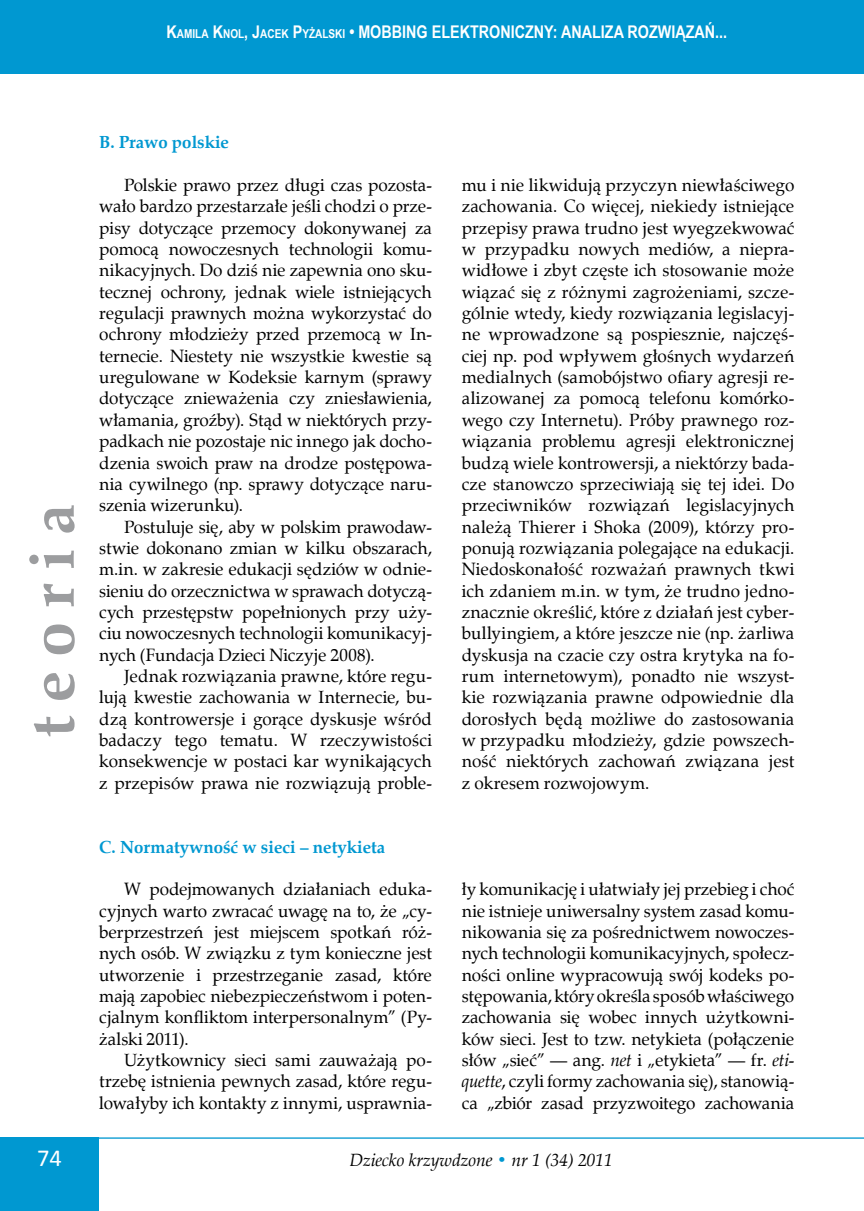
<style>
.page{position:relative;width:864px;height:1211px;background:#fff}
.page>*{position:absolute;margin:0;border:0;box-sizing:border-box;transform-origin:0 0}
.t1{font:700 63px "Zapf Calligr EU";color:#9c9d9f}
.t2{font:24.5px "Calibri";color:#fff}
.tekst_2{font:17.5px/21.3px "Zapf Calligr EU";color:#000;text-align:justify}
.pagina_2{font:700 17.5px "Arial Narrow";color:#fff}
.tytul_4{font:700 17.5px "Zapf Calligr EU";color:#0098d1}
.t3{font:italic 17.5px "Zapf Calligr EU";color:#000}
.s1{font-style:inherit}
.s2{font-size:12.25px}
.s3{font-style:italic}
.s4{color:#0098d1}
</style>
<div class="page">
<hr style="left:74px;top:1137px;width:789px;height:1px;background:#0098d1">
<div style="left:0;top:1137px;width:98px;height:73px;background:#0098d1"></div>
<div style="left:0;top:0;width:863px;height:74px;background:#0098d1"></div>
<hr style="left:863px;top:0;width:1px;height:74px;background:#0098d1">
<p class="pagina_2" style="left:166px;top:19px;width:562px"><span class="s1">K</span><span class="s2">AMILA</span> <span class="s1">K</span><span class="s2">NOL</span><span class="s1">, J</span><span class="s2">ACEK</span> <span class="s1">P</span><span class="s2">YŻALSKI</span> • MOBBING ELEKTRONICZNY: ANALIZA ROZWIĄZAŃ...</p>
<h1 class="t1" style="left:13px;top:737px;width:235px;rotate:-90deg">t e or ia</h1>
<p class="tytul_4" style="left:99px;top:131px;width:131px">B. Prawo polskie</p>
<p class="tekst_2" style="left:99px;top:175px;width:334px;text-indent:25px">Polskie prawo przez długi czas pozosta&shy;wało bardzo przestarzałe jeśli chodzi o prze&shy;pisy dotyczące przemocy dokonywanej za pomocą nowoczesnych technologii komu&shy;nikacyjnych. Do dziś nie zapewnia ono sku&shy;tecznej ochrony, jednak wiele istniejących regulacji prawnych można wykorzystać do ochrony młodzieży przed przemocą w In&shy;ternecie. Niestety nie wszystkie kwestie są uregulowane w Kodeksie karnym (sprawy dotyczące znieważenia czy zniesławienia, włamania, groźby). Stąd w niektórych przy&shy;padkach nie pozostaje nic innego jak docho&shy;dzenia swoich praw na drodze postępowa&shy;nia cywilnego (np. sprawy dotyczące naru&shy;szenia wizerunku).</p>
<p class="tekst_2" style="left:99px;top:516px;width:334px;text-indent:25px">Postuluje się, aby w polskim prawodaw&shy;stwie dokonano zmian w kilku obszarach, m.in. w zakresie edukacji sędziów w odnie&shy;sieniu do orzecznictwa w sprawach dotyczą&shy;cych przestępstw popełnionych przy uży&shy;ciu nowoczesnych technologii komunikacyj&shy;nych (Fundacja Dzieci Niczyje 2008).</p>
<p class="tekst_2" style="left:99px;top:665px;width:334px;text-indent:25px">Jednak rozwiązania prawne, które regu&shy;lują kwestie zachowania w Internecie, bu&shy;dzą kontrowersje i gorące dyskusje wśród badaczy tego tematu. W rzeczywistości konsekwencje w postaci kar wynikających z przepisów prawa nie rozwiązują proble-</p>
<p class="tytul_4" style="left:99px;top:835px;width:287px">C. Normatywność w sieci – netykieta</p>
<p class="tekst_2" style="left:99px;top:879px;width:334px;text-indent:25px">W podejmowanych działaniach eduka&shy;cyjnych warto zwracać uwagę na to, że „cy&shy;berprzestrzeń jest miejscem spotkań róż&shy;nych osób. W związku z tym konieczne jest utworzenie i przestrzeganie zasad, które mają zapobiec niebezpieczeństwom i poten&shy;cjalnym konfliktom interpersonalnym” (Py&shy;żalski 2011).</p>
<p class="tekst_2" style="left:99px;top:1049px;width:334px;text-indent:25px">Użytkownicy sieci sami zauważają po&shy;trzebę istnienia pewnych zasad, które regu&shy;lowałyby ich kontakty z innymi, usprawnia-</p>
<p class="tekst_2" style="left:461px;top:175px;width:334px">mu i nie likwidują przyczyn niewłaściwego zachowania. Co więcej, niekiedy istniejące przepisy prawa trudno jest wyegzekwować w przypadku nowych mediów, a niepra&shy;widłowe i zbyt częste ich stosowanie może wiązać się z różnymi zagrożeniami, szcze&shy;gólnie wtedy, kiedy rozwiązania legislacyj&shy;ne wprowadzone są pospiesznie, najczęś&shy;ciej np. pod wpływem głośnych wydarzeń medialnych (samobójstwo ofiary agresji re&shy;alizowanej za pomocą telefonu komórko&shy;wego czy Internetu). Próby prawnego roz&shy;wiązania problemu agresji elektronicznej budzą wiele kontrowersji, a niektórzy bada&shy;cze stanowczo sprzeciwiają się tej idei. Do przeciwników rozwiązań legislacyjnych należą Thierer i Shoka (2009), którzy pro&shy;ponują rozwiązania polegające na edukacji.<br>Niedoskonałość rozważań prawnych tkwi ich zdaniem m.in. w tym, że trudno jedno&shy;znacznie określić, które z działań jest cyber&shy;bullyingiem, a które jeszcze nie (np. żarliwa dyskusja na czacie czy ostra krytyka na fo&shy;rum internetowym), ponadto nie wszyst&shy;kie rozwiązania prawne odpowiednie dla dorosłych będą możliwe do zastosowania w przypadku młodzieży, gdzie powszech&shy;ność niektórych zachowań związana jest z okresem rozwojowym.</p>
<p class="tekst_2" style="left:461px;top:879px;width:334px">ły komunikację i ułatwiały jej przebieg i choć nie istnieje uniwersalny system zasad komu&shy;nikowania się za pośrednictwem nowoczes&shy;nych technologii komunikacyjnych, społecz&shy;ności online wypracowują swój kodeks po&shy;stępowania, który określa sposób właściwego zachowania się wobec innych użytkowni&shy;ków sieci. Jest to tzw. netykieta (połączenie słów „sieć” — ang. <span class="s3">net</span> i „etykieta” — fr. <span class="s3">eti&shy;quette</span>, czyli formy zachowania się), stanowią&shy;ca „zbiór zasad przyzwoitego zachowania</p>
<h2 class="t2" style="left:37px;top:1142px;width:26px">74</h2>
<p class="t3" style="left:349px;top:1149px;width:265px">Dziecko krzywdzone <span class="s4">•</span> nr 1 (34) 2011</p>
</div>
